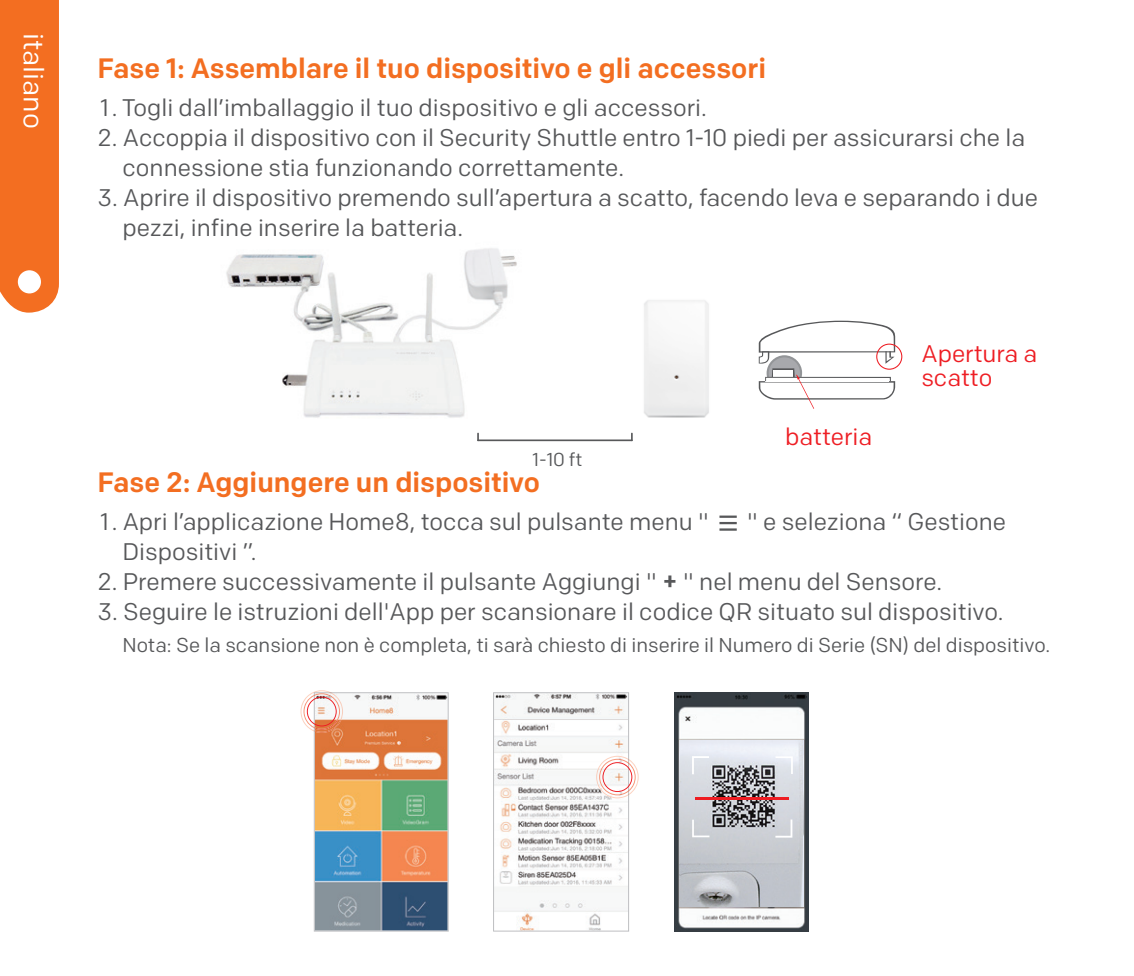
<style>
.page{position:relative;width:1134px;height:976px;background:#fff}
.page>*{position:absolute;margin:0;border:0;box-sizing:border-box;transform-origin:0 0}
.t1{font:500 28px "Colfax";color:#f36e21}
.t2{font:28px "Colfax";color:#fff}
.t3{font:24px "Colfax";color:#57585a}
.t4{font:24px "Colfax";color:#ee1d23}
.t5{font:20px "Colfax";color:#57585a}
.t6{font:18.8px "Colfax";color:#57585a}
.s1{font-weight:500}
</style>
<div class="page">
<img style="left:589px;top:300px;width:120px;height:142px">
<svg style="left:759px;top:320px;width:143px;height:88px"></svg>
<svg style="left:477px;top:432px;width:156px;height:9px"></svg>
<img style="left:226px;top:248px;width:291px;height:170px">
<div style="left:0;top:0;width:59px;height:312px;background:#f36e21"></div>
<div style="left:18px;top:270px;width:23px;height:23px;background:#fff;border-radius:50%"></div>
<svg style="left:719px;top:515px;width:18px;height:2px"></svg>
<hr style="left:719px;top:521px;width:18px;height:3px;background:#57585a">
<svg style="left:719px;top:528px;width:18px;height:2px"></svg>
<svg style="left:300px;top:690px;width:149px;height:241px"></svg>
<svg style="left:493px;top:692px;width:146px;height:239px"></svg>
<img style="left:674px;top:692px;width:134px;height:238px">
<img style="left:680px;top:739px;width:123px;height:167px">
<img style="left:680px;top:740px;width:122px;height:165px">
<svg style="left:775px;top:756px;width:18px;height:17px"></svg>
<svg style="left:692px;top:819px;width:17px;height:18px"></svg>
<svg style="left:692px;top:755px;width:17px;height:19px"></svg>
<svg style="left:775px;top:819px;width:17px;height:18px"></svg>
<hr style="left:695px;top:797px;width:93px;height:2px;background:#ee1d23">
<p class="t2" style="left:51px;top:33px;width:97px;rotate:90deg">italiano</p>
<p class="t1" style="left:98px;top:51px;width:670px">Fase 1: Assemblare il tuo dispositivo e gli accessori</p>
<p class="t3" style="left:100px;top:93px;width:608px">1 . Togli dall’imballaggio il tuo dispositivo e gli accessori.</p>
<p class="t3" style="left:98px;top:123px;width:929px">2. Accoppia il dispositivo con il Security Shuttle entro 1-10 piedi per assicurarsi che la</p>
<p class="t3" style="left:122px;top:153px;width:503px">connessione stia funzionando correttamente.</p>
<p class="t3" style="left:98px;top:183px;width:942px">3. Aprire il dispositivo premendo sull’apertura a scatto, facendo leva e separando i due</p>
<p class="t3" style="left:122px;top:213px;width:342px">pezzi, infine inserire la batteria.</p>
<p class="t6" style="left:533px;top:447px;width:51px">1-10 ft</p>
<p class="t4" style="left:785px;top:421px;width:89px">batteria</p>
<p class="t4" style="left:921px;top:339px;width:117px">Apertura a</p>
<p class="t4" style="left:921px;top:363px;width:72px">scatto</p>
<p class="t1" style="left:98px;top:465px;width:444px">Fase 2: Aggiungere un dispositivo</p>
<p class="t3" style="left:100px;top:506px;width:610px">1 . Apri l’applicazione Home8, tocca sul pulsante menu "</p>
<p class="t3" style="left:747px;top:506px;width:260px">" e seleziona “ Gestione</p>
<p class="t3" style="left:122px;top:536px;width:136px">Dispositivi ”.</p>
<p class="t3" style="left:98px;top:566px;width:846px">2. Premere successivamente il pulsante Aggiungi " <span class="s1">+</span> " nel menu del Sensore.</p>
<p class="t3" style="left:98px;top:596px;width:907px">3. Seguire le istruzioni dell'App per scansionare il codice QR situato sul dispositivo.</p>
<p class="t5" style="left:122px;top:632px;width:929px">Nota: Se la scansione non è completa, ti sarà chiesto di inserire il Numero di Serie (SN) del dispositivo.</p>
</div>
